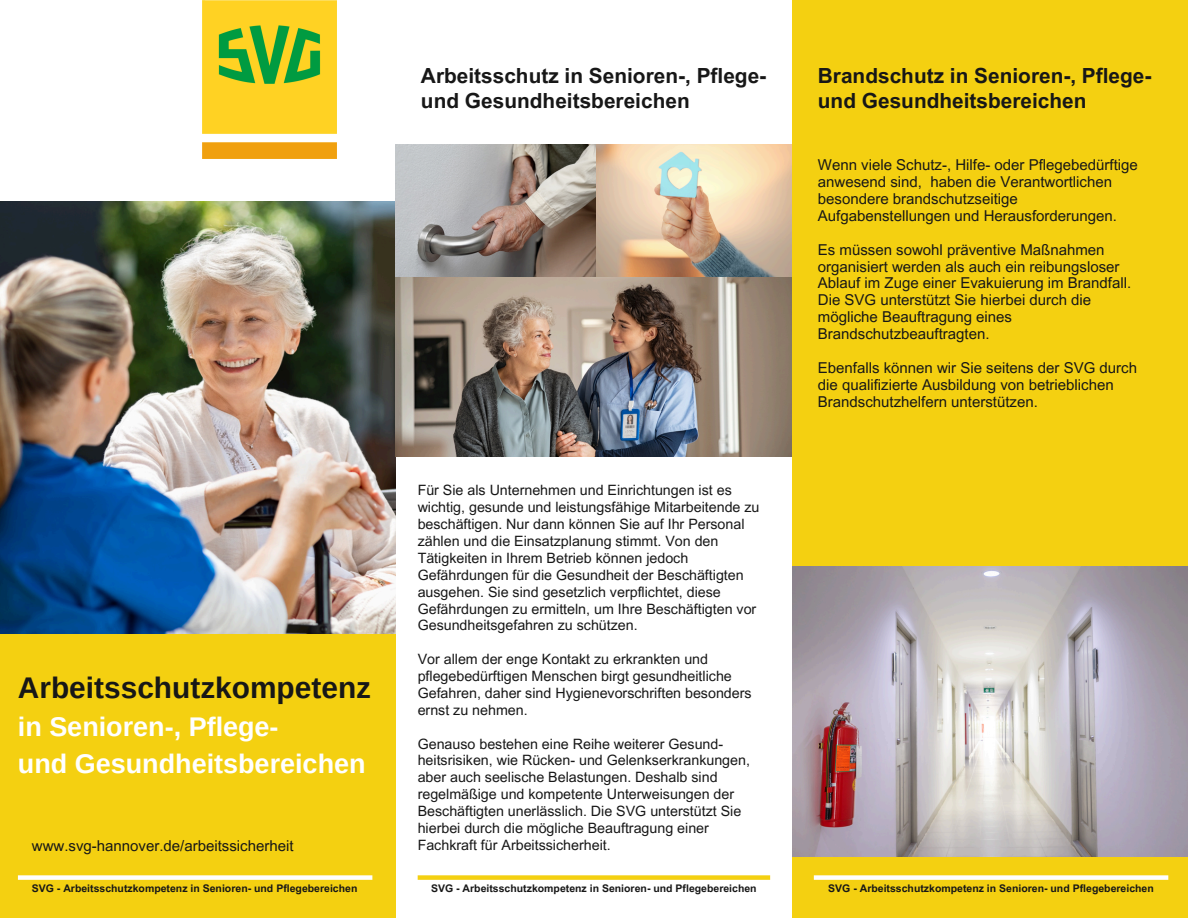
<style>
.page{position:relative;width:1188px;height:918px;background:#fff}
.page>*{position:absolute;margin:0;border:0;box-sizing:border-box;transform-origin:0 0}
.t1{font:700 29.85px "Arimo";color:#171717}
.t2{font:700 27px/37.2px "Arimo";color:#fff}
.t3{font:700 20.85px/24.8px "Arial MT Pro";color:#171717}
.t4{font:15px/16.8px "Arial MT Pro";color:#171717}
.t5{font:14.25px/16.8px "Arial MT Pro";color:#171717}
.t6{font:700 10.5px "Arial MT Pro";color:#171717}
</style>
<div class="page">
<div style="left:0;top:633px;width:396px;height:285px;background:#f4d011"></div>
<img style="left:202px;top:0;width:134px;height:159px">
<img style="left:0;top:202px;width:396px;height:432px">
<img style="left:396px;top:144px;width:396px;height:312px">
<div style="left:792px;top:0;width:396px;height:918px;background:#f4d011"></div>
<img style="left:792px;top:567px;width:396px;height:289px">
<div style="left:814px;top:875px;width:354px;height:5px;background:#fff"></div>
<div style="left:418px;top:875px;width:352px;height:5px;background:#f4d011"></div>
<div style="left:18px;top:875px;width:354px;height:5px;background:#fff"></div>
<p class="t3" style="left:421px;top:66px;width:347px">Arbeitsschutz in Senioren-, Pflege&shy;und Gesundheitsbereichen</p>
<h1 class="t1" style="left:18px;top:670px;width:355px">Arbeitsschutzkompetenz</h1>
<h1 class="t2" style="left:18px;top:708px;width:349px">in Senioren-, Pflege-<br>und Gesundheitsbereichen</h1>
<h3 class="t4" style="left:32px;top:839px;width:263px">www.svg-hannover.de/arbeitssicherheit</h3>
<p class="t5" style="left:418px;top:484px;width:343px">Für Sie als Unternehmen und Einrichtungen ist es wichtig, gesunde und leistungsfähige Mitarbeitende zu beschäftigen. Nur dann können Sie auf Ihr Personal zählen und die Einsatzplanung stimmt. Von den Tätigkeiten in Ihrem Betrieb können jedoch Gefährdungen für die Gesundheit der Beschäftigten ausgehen. Sie sind gesetzlich verpflichtet, diese Gefährdungen zu ermitteln, um Ihre Beschäftigten vor Gesundheitsgefahren zu schützen.</p>
<p class="t5" style="left:418px;top:653px;width:335px">Vor allem der enge Kontakt zu erkrankten und pflegebedürftigen Menschen birgt gesundheitliche Gefahren, daher sind Hygienevorschriften besonders ernst zu nehmen.</p>
<p class="t5" style="left:418px;top:737px;width:334px">Genauso bestehen eine Reihe weiterer Gesund&shy;heitsrisiken, wie Rücken- und Gelenkserkrankungen, aber auch seelische Belastungen. Deshalb sind regelmäßige und kompetente Unterweisungen der Beschäftigten unerlässlich. Die SVG unterstützt Sie hierbei durch die mögliche Beauftragung einer Fachkraft für Arbeitssicherheit.</p>
<p class="t3" style="left:818px;top:66px;width:335px">Brandschutz in Senioren-, Pflege&shy;und Gesundheitsbereichen</p>
<h2 class="t4" style="left:818px;top:159px;width:322px">Wenn viele Schutz-, Hilfe- oder Pflegebedürftige anwesend sind, haben die Verantwortlichen besondere brandschutzseitige Aufgabenstellungen und Herausforderungen.</h2>
<h3 class="t4" style="left:818px;top:243px;width:315px">Es müssen sowohl präventive Maßnahmen organisiert werden als auch ein reibungsloser Ablauf im Zuge einer Evakuierung im Brandfall.<br>Die SVG unterstützt Sie hierbei durch die mögliche Beauftragung eines Brandschutzbeauftragten.</h3>
<h3 class="t4" style="left:818px;top:361px;width:321px">Ebenfalls können wir Sie seitens der SVG durch die qualifizierte Ausbildung von betrieblichen<br>Brandschutzhelfern unterstützen.</h3>
<p class="t6" style="left:32px;top:884px;width:327px">SVG - Arbeitsschutzkompetenz in Senioren- und Pflegebereichen</p>
<p class="t6" style="left:431px;top:884px;width:327px">SVG - Arbeitsschutzkompetenz in Senioren- und Pflegebereichen</p>
<h3 class="t6" style="left:828px;top:884px;width:327px">SVG - Arbeitsschutzkompetenz in Senioren- und Pflegebereichen</h3>
</div>
